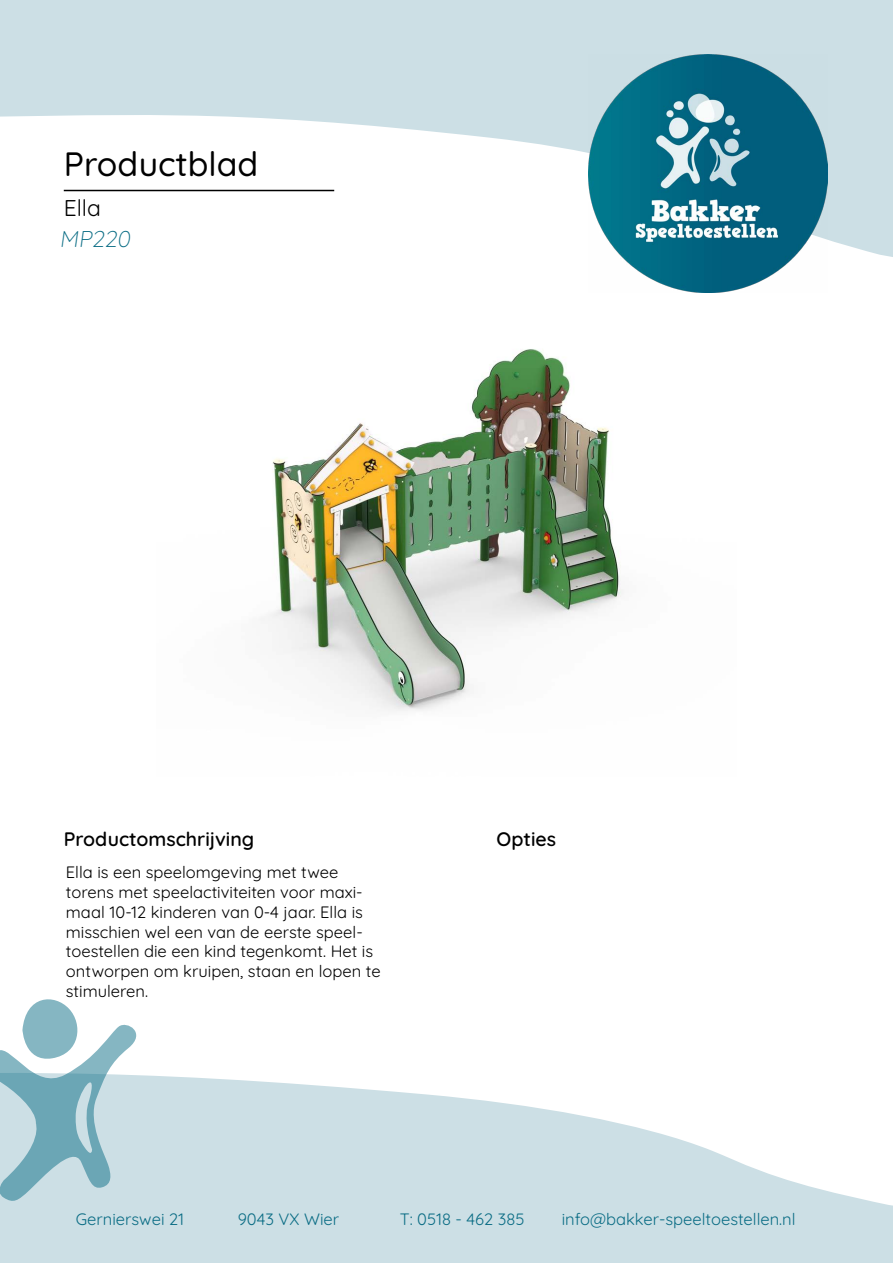
<style>
.page{position:relative;width:893px;height:1263px;background:#fff}
.page>*{position:absolute;margin:0;border:0;box-sizing:border-box;transform-origin:0 0}
.t1{font:500 33.75px "Quicksand";color:#000}
.t2{font:300 22.8px "Quicksand";color:#0b6d85}
.t3{font:22.8px "Quicksand";color:#000}
.t4{font:600 19.5px "Quicksand";color:#000}
.t5{font:16.5px/19.8px "Quicksand";color:#000}
.t6{font:16.5px "Quicksand";color:#0b6d85}
</style>
<div class="page">
<svg style="left:0;top:0;width:893px;height:257px;fill:#ccdfe5"></svg>
<img style="left:589px;top:54px;width:238px;height:238px">
<svg style="left:0;top:1075px;width:893px;height:188px;fill:#ccdfe5"></svg>
<svg style="left:0;top:999px;width:136px;height:202px"></svg>
<hr style="left:64px;top:190px;width:270px;height:1px;background:#000">
<img style="left:260px;top:349px;width:363px;height:362px">
<h1 class="t1" style="left:64px;top:138px;width:196px">Productblad</h1>
<h2 class="t3" style="left:64px;top:191px;width:39px">Ella</h2>
<h2 class="t2" style="left:60px;top:221px;width:77px">MP220</h2>
<p class="t4" style="left:64px;top:823px;width:192px">Productomschrijving</p>
<p class="t4" style="left:497px;top:823px;width:61px">Opties</p>
<p class="t5" style="left:66px;top:861px;width:316px">Ella is een speelomgeving met twee torens met speelactiviteiten voor maxi&shy;maal 10-12 kinderen van 0-4 jaar. Ella is misschien wel een van de eerste speel&shy;toestellen die een kind tegenkomt. Het is ontworpen om kruipen, staan en lopen te stimuleren.</p>
<p class="t6" style="left:76px;top:1207px;width:110px">Gernierswei 21</p>
<p class="t6" style="left:238px;top:1207px;width:103px">9043 VX Wier</p>
<p class="t6" style="left:400px;top:1207px;width:126px">T: 0518 - 462 385</p>
<p class="t6" style="left:562px;top:1207px;width:235px">info@bakker-speeltoestellen.nl</p>
</div>
